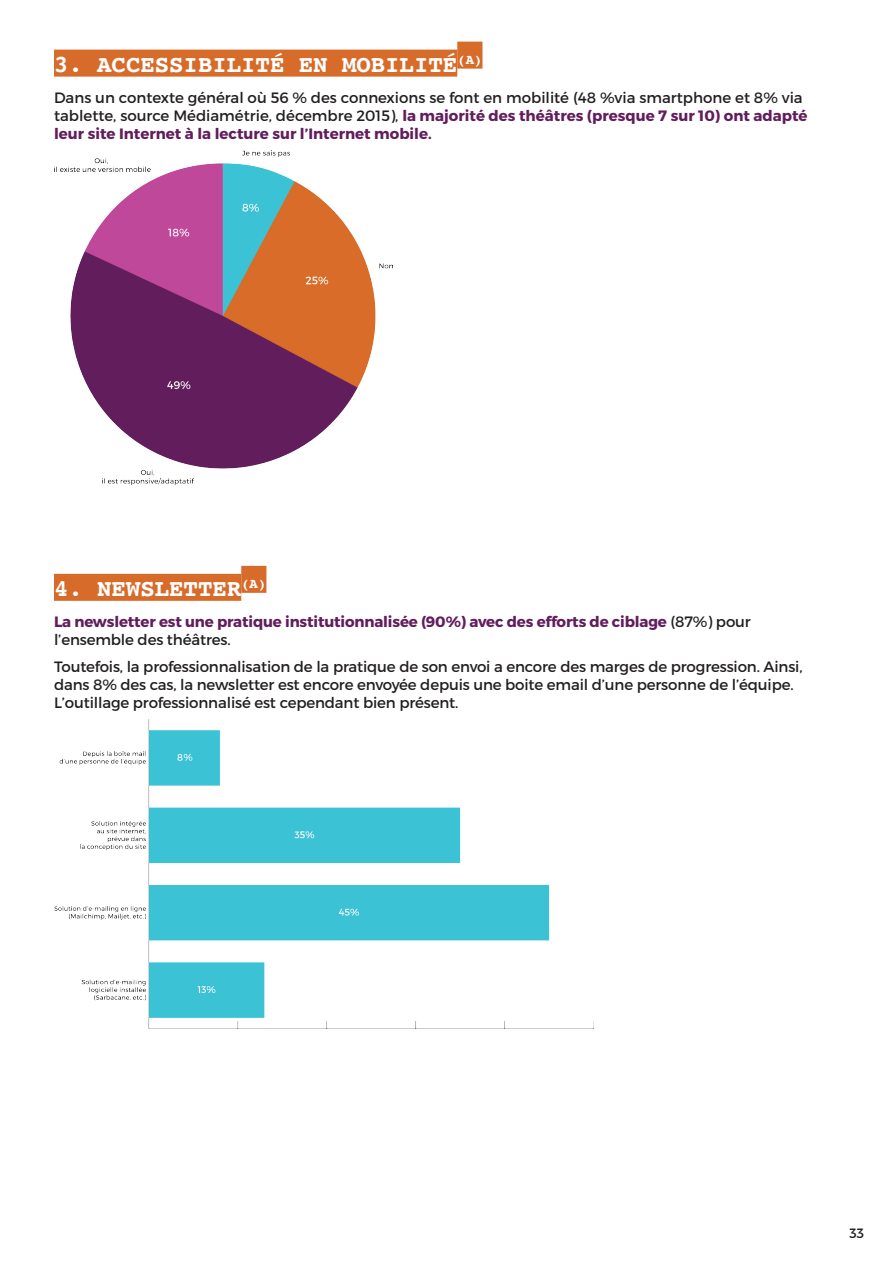
<style>
.page{position:relative;width:893px;height:1263px;background:#fff}
.page>*{position:absolute;margin:0;border:0;box-sizing:border-box;transform-origin:0 0}
.t1{font:700 24px "Courier";color:#fff}
.t2{font:15px/18px "Montserrat";letter-spacing:-.01em;color:#231f20}
.t3{font:700 15px/18px "Montserrat";letter-spacing:-.01em;color:#621d5c}
.t4{font:13.5px "Montserrat";color:#231f20}
.s1{font-weight:700;color:#621d5c}
.s2{font-weight:400;color:#231f20}
</style>
<div class="page">
<div style="left:54px;top:50px;width:403px;height:27px;background:#d76b2a"></div>
<div style="left:457px;top:42px;width:25px;height:27px;background:#d76b2a"></div>
<div style="left:54px;top:574px;width:187px;height:27px;background:#d76b2a"></div>
<div style="left:241px;top:566px;width:25px;height:27px;background:#d76b2a"></div>
<img style="left:54px;top:150px;width:338px;height:335px">
<img style="left:54px;top:719px;width:539px;height:310px">
<h1 class="t1" style="left:54px;top:45px;width:430px">3. ACCESSIBILITÉ EN MOBILITÉ<sup>(A)</sup></h1>
<p class="t2" style="left:54px;top:88px;width:755px">Dans un contexte général où 56 % des connexions se font en mobilité (48 %via smartphone et 8% via tablette, source Médiamétrie, décembre 2015), <span class="s1">la majorité des théâtres (presque 7 sur 10) ont adapté leur site Internet à la lecture sur l’Internet mobile.</span></p>
<h1 class="t1" style="left:54px;top:569px;width:214px">4. NEWSLETTER<sup>(A)</sup></h1>
<p class="t3" style="left:54px;top:613px;width:698px">La newsletter est une pratique institutionnalisée (90%) avec des efforts de ciblage <span class="s2">(87%) pour l’ensemble des théâtres.</span></p>
<p class="t2" style="left:54px;top:657px;width:750px">Toutefois, la professionnalisation de la pratique de son envoi a encore des marges de progression. Ainsi, dans 8% des cas, la newsletter est encore envoyée depuis une boite email d’une personne de l’équipe.<br>L’outillage professionnalisé est cependant bien présent.</p>
<p class="t4" style="left:850px;top:1225px;width:16px">33</p>
</div>
